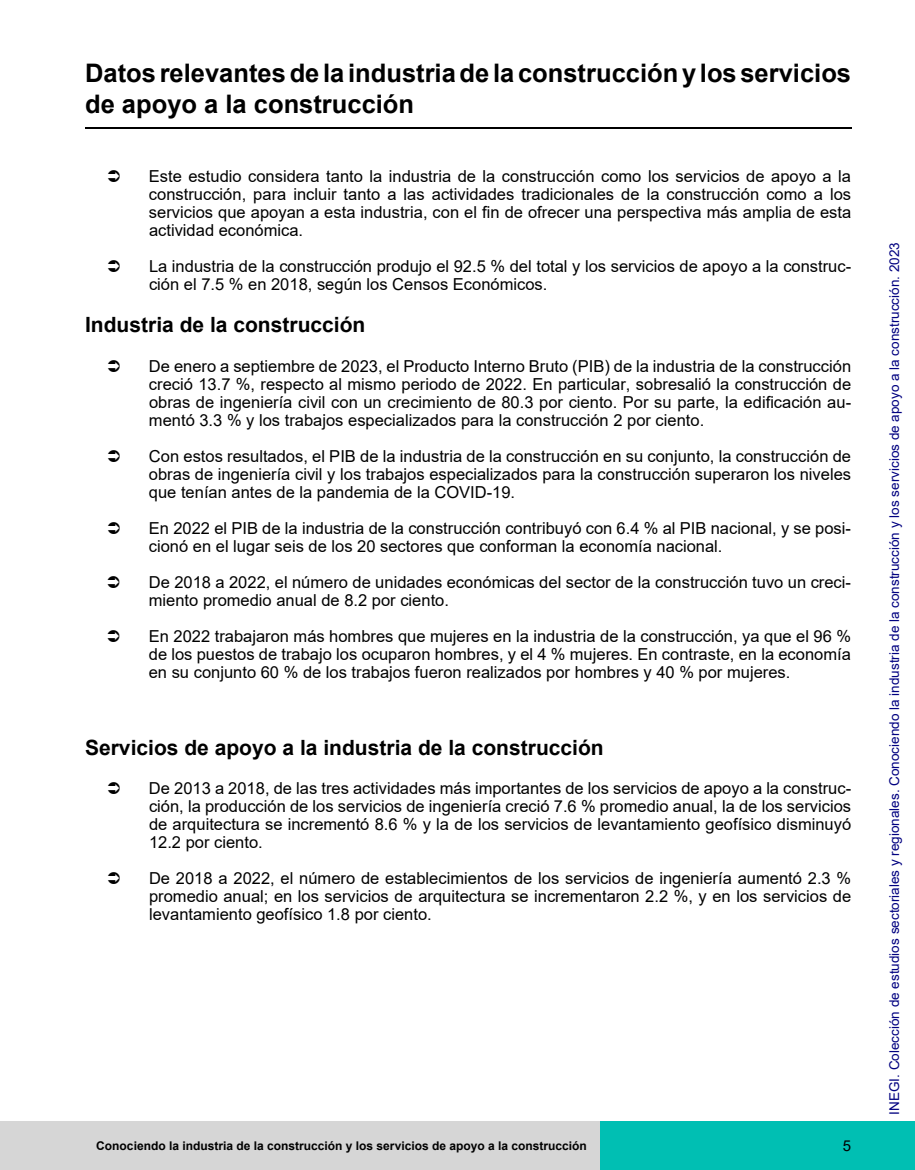
<style>
.page{position:relative;width:915px;height:1170px;background:#fff}
.page>*{position:absolute;margin:0;border:0;box-sizing:border-box;transform-origin:0 0}
.t1{font:700 25.5px/30.6px "Arial";color:#000}
.t2{font:700 21px "Arial";color:#000}
.t3{font:16.5px/18px "Arial";color:#000;text-align:justify}
.t4{font:15px "Arial";color:#000}
.t5{font:13.5px "Arial";color:#000080}
.t6{font:700 12px "Arial";color:#000}
</style>
<div class="page">
<div style="left:0;top:1121px;width:600px;height:48px;background:#d6d6d6"></div>
<div style="left:600px;top:1121px;width:314px;height:48px;background:#00bfb3"></div>
<hr style="left:85px;top:127px;width:767px;height:2px;background:#000">
<h1 class="t1" style="left:85px;top:58px;width:767px">Datos relevantes de la industria de la construcción y los servicios de apoyo a la construcción</h1>
<p class="t3" style="left:149px;top:167px;width:703px">Este estudio considera tanto la industria de la construcción como los servicios de apoyo a la construcción, para incluir tanto a las actividades tradicionales de la construcción como a los servicios que apoyan a esta industria, con el fin de ofrecer una perspectiva más amplia de esta actividad económica.</p>
<p class="t3" style="left:149px;top:257px;width:703px">La industria de la construcción produjo el 92.5 % del total y los servicios de apoyo a la construc&shy;ción el 7.5 % en 2018, según los Censos Económicos.</p>
<p class="t2" style="left:85px;top:310px;width:282px">Industria de la construcción</p>
<p class="t3" style="left:149px;top:356px;width:703px">De enero a septiembre de 2023, el Producto Interno Bruto (PIB) de la industria de la construcción creció 13.7 %, respecto al mismo periodo de 2022. En particular, sobresalió la construcción de obras de ingeniería civil con un crecimiento de 80.3 por ciento. Por su parte, la edificación au&shy;mentó 3.3 % y los trabajos especializados para la construcción 2 por ciento.</p>
<p class="t3" style="left:149px;top:446px;width:703px">Con estos resultados, el PIB de la industria de la construcción en su conjunto, la construcción de obras de ingeniería civil y los trabajos especializados para la construcción superaron los niveles que tenían antes de la pandemia de la COVID-19.</p>
<p class="t3" style="left:149px;top:518px;width:703px">En 2022 el PIB de la industria de la construcción contribuyó con 6.4 % al PIB nacional, y se posi&shy;cionó en el lugar seis de los 20 sectores que conforman la economía nacional.</p>
<p class="t3" style="left:149px;top:572px;width:703px">De 2018 a 2022, el número de unidades económicas del sector de la construcción tuvo un creci&shy;miento promedio anual de 8.2 por ciento.</p>
<p class="t3" style="left:149px;top:626px;width:703px">En 2022 trabajaron más hombres que mujeres en la industria de la construcción, ya que el 96 % de los puestos de trabajo los ocuparon hombres, y el 4 % mujeres. En contraste, en la economía en su conjunto 60 % de los trabajos fueron realizados por hombres y 40 % por mujeres.</p>
<p class="t2" style="left:85px;top:732px;width:520px">Servicios de apoyo a la industria de la construcción</p>
<p class="t3" style="left:149px;top:778px;width:703px">De 2013 a 2018, de las tres actividades más importantes de los servicios de apoyo a la construc&shy;ción, la producción de los servicios de ingeniería creció 7.6 % promedio anual, la de los servicios de arquitectura se incrementó 8.6 % y la de los servicios de levantamiento geofísico disminuyó 12.2 por ciento.</p>
<p class="t3" style="left:149px;top:868px;width:703px">De 2018 a 2022, el número de establecimientos de los servicios de ingeniería aumentó 2.3 % promedio anual; en los servicios de arquitectura se incrementaron 2.2 %, y en los servicios de levantamiento geofísico 1.8 por ciento.</p>
<p class="t6" style="left:96px;top:1137px;width:492px">Conociendo la industria de la construcción y los servicios de apoyo a la construcción</p>
<p class="t4" style="left:842px;top:1135px;width:10px">5</p>
<p class="t5" style="left:884px;top:1114px;width:873px;rotate:-90deg">INEGI. Colección de estudios sectoriales y regionales. Conociendo la industria de la construcción y los servicios de apoyo a la construcción. 2023</p>
</div>
